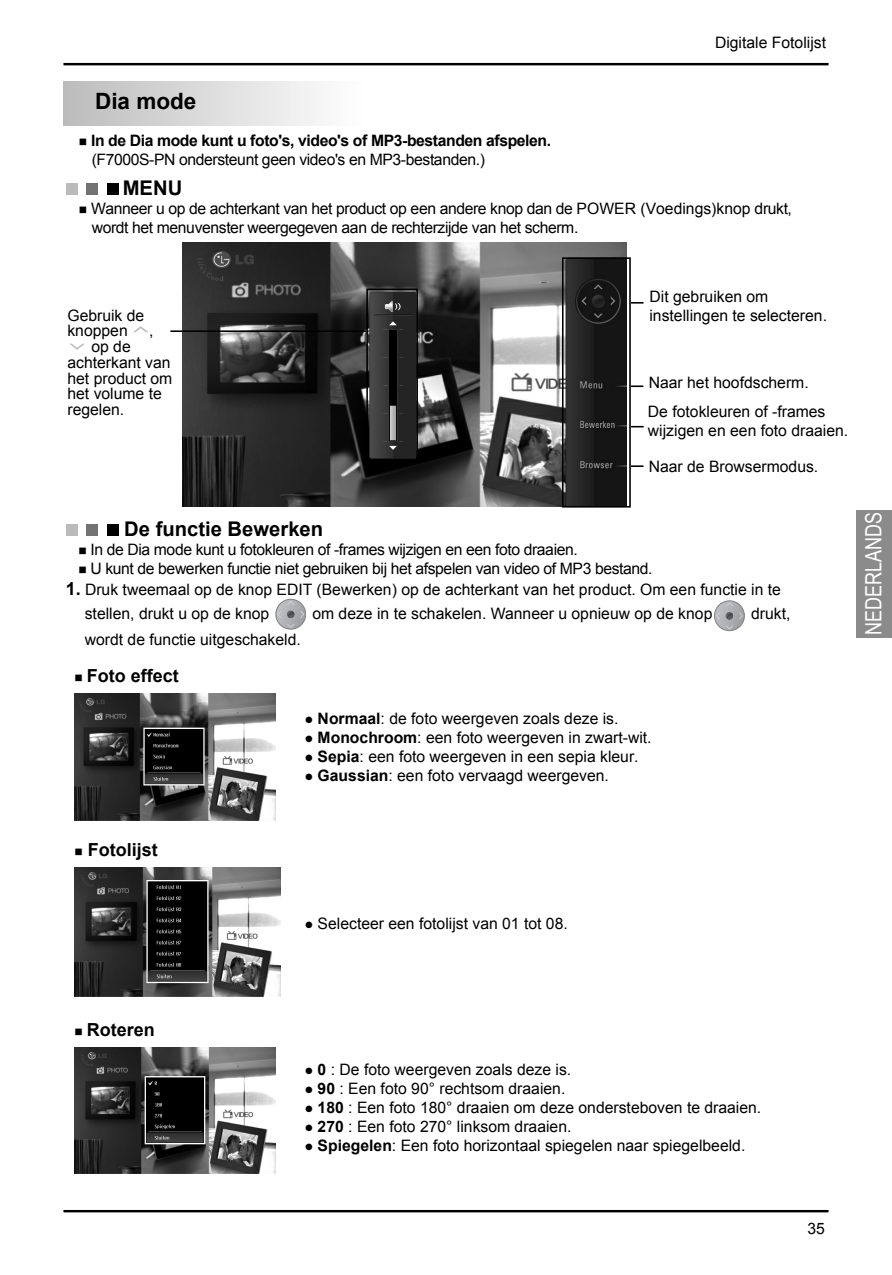
<style>
.page{position:relative;width:892px;height:1275px;background:#fff}
.page>*{position:absolute;margin:0;border:0;box-sizing:border-box;transform-origin:0 0}
.t1{font:22.5px "Arial";color:#fff;scale:.8 1}
.t2{font:700 22.5px "Arial";color:#000}
.t3{font:700 20.25px "Arial";color:#000}
.t4{font:700 18px "Arial";color:#000}
.t5{font:15.75px/18.9px "Arial";color:#000}
.t6{font:15.75px/18.9px "Arial";letter-spacing:-.025em;color:#000}
.t7{font:700 15.75px/18.9px "Arial";letter-spacing:-.025em;color:#000}
.s1{font-weight:400}
.s2{font-weight:700;font-size:18px}
.s3{font-weight:700}
</style>
<div class="page">
<div style="left:856px;top:510px;width:35px;height:127px;background:#8b8b8b"></div>
<hr style="left:64px;top:1209px;width:764px;height:3px;background:#000">
<hr style="left:64px;top:63px;width:764px;height:2px;background:#000">
<div style="left:64px;top:82px;width:304px;height:43px;background:linear-gradient(to right,#bcbcbc,#fff)"></div>
<img style="left:182px;top:242px;width:444px;height:265px">
<div style="left:366px;top:288px;width:52px;height:173px;border:2px solid #000"></div>
<hr style="left:170px;top:330px;width:196px;height:2px;background:#000">
<div style="left:66px;top:183px;width:12px;height:12px;background:#bbb"></div>
<div style="left:107px;top:183px;width:12px;height:12px;background:#000"></div>
<div style="left:86px;top:183px;width:12px;height:12px;background:#727272"></div>
<div style="left:66px;top:523px;width:12px;height:12px;background:#bbb"></div>
<div style="left:107px;top:524px;width:12px;height:12px;background:#000"></div>
<div style="left:86px;top:524px;width:12px;height:12px;background:#727272"></div>
<svg style="left:276px;top:599px;width:30px;height:30px"></svg>
<div style="left:276px;top:599px;width:30px;height:30px;border:1px solid #808285;border-radius:50%"></div>
<svg style="left:277px;top:610px;width:4px;height:8px"></svg>
<svg style="left:300px;top:610px;width:4px;height:8px"></svg>
<svg style="left:287px;top:600px;width:8px;height:4px"></svg>
<svg style="left:287px;top:624px;width:8px;height:4px"></svg>
<svg style="left:287px;top:610px;width:7px;height:8px"></svg>
<svg style="left:714px;top:601px;width:30px;height:29px"></svg>
<div style="left:714px;top:600px;width:30px;height:30px;border:1px solid #808285;border-radius:50%"></div>
<svg style="left:739px;top:612px;width:4px;height:8px"></svg>
<svg style="left:725px;top:602px;width:8px;height:4px"></svg>
<svg style="left:716px;top:612px;width:17px;height:17px"></svg>
<img style="left:75px;top:693px;width:201px;height:128px">
<img style="left:75px;top:867px;width:205px;height:130px">
<img style="left:75px;top:1047px;width:201px;height:127px">
<svg style="left:133px;top:326px;width:15px;height:6px"></svg>
<svg style="left:69px;top:343px;width:16px;height:7px"></svg>
<div style="left:562px;top:257px;width:69px;height:250px;border:2px solid #000"></div>
<svg style="left:631px;top:426px;width:12px;height:1px"></svg>
<svg style="left:631px;top:465px;width:12px;height:2px"></svg>
<svg style="left:630px;top:385px;width:13px;height:2px"></svg>
<svg style="left:631px;top:302px;width:12px;height:1px"></svg>
<p class="t2" style="left:95px;top:89px;width:103px">Dia mode</p>
<p class="t5" style="left:715px;top:33px;width:113px">Digitale Fotolijst</p>
<p class="t7" style="left:91px;top:131px;width:461px">In de Dia mode kunt u foto's, video's of MP3-bestanden afspelen. <span class="s1">(F7000S-PN ondersteunt geen video's en MP3-bestanden.)</span></p>
<p class="t3" style="left:123px;top:177px;width:61px">MENU</p>
<p class="t6" style="left:91px;top:199px;width:702px">Wanneer u op de achterkant van het product op een andere knop dan de POWER (Voedings)knop drukt, wordt het menuvenster weergegeven aan de rechterzijde van het scherm.</p>
<p class="t5" style="left:67px;top:307px;width:78px;line-height:15.8px">Gebruik de knoppen</p>
<p class="t5" style="left:149px;top:321px;width:6px">,</p>
<p class="t5" style="left:67px;top:339px;width:106px;line-height:15.8px;text-indent:24px">op de achterkant van het product om het volume te regelen.</p>
<p class="t5" style="left:649px;top:287px;width:179px">Dit gebruiken om instellingen te selecteren.</p>
<p class="t5" style="left:648px;top:373px;width:161px">Naar het hoofdscherm.</p>
<p class="t5" style="left:648px;top:402px;width:202px">De fotokleuren of -frames wijzigen en een foto draaien.</p>
<p class="t5" style="left:648px;top:457px;width:171px">Naar de Browsermodus.</p>
<p class="t3" style="left:124px;top:517px;width:200px">De functie Bewerken</p>
<p class="t6" style="left:90px;top:540px;width:563px">In de Dia mode kunt u fotokleuren of -frames wijzigen en een foto draaien.<br>U kunt de bewerken functie niet gebruiken bij het afspelen van video of MP3 bestand.</p>
<p class="t5" style="left:85px;top:577px;width:697px;line-height:24.3px;text-indent:-19px"><span class="s2">1.</span> Druk tweemaal op de knop EDIT (Bewerken) op de achterkant van het product. Om een functie in te stellen, drukt u op de knop</p>
<p class="t5" style="left:312px;top:604px;width:401px">om deze in te schakelen. Wanneer u opnieuw op de knop</p>
<p class="t5" style="left:751px;top:604px;width:41px">drukt,</p>
<p class="t5" style="left:85px;top:629px;width:217px">wordt de functie uitgeschakeld.</p>
<p class="t4" style="left:87px;top:666px;width:93px">Foto effect</p>
<p class="t5" style="left:318px;top:709px;width:335px"><span class="s3">Normaal</span>: de foto weergeven zoals deze is.<br><span class="s3">Monochroom</span>: een foto weergeven in zwart-wit.<br><span class="s3">Sepia</span>: een foto weergeven in een sepia kleur.<br><span class="s3">Gaussian</span>: een foto vervaagd weergeven.</p>
<p class="t1" style="left:861px;top:635px;width:155px;rotate:-90deg">NEDERLANDS</p>
<p class="t4" style="left:88px;top:839px;width:71px">Fotolijst</p>
<p class="t5" style="left:318px;top:914px;width:252px">Selecteer een fotolijst van 01 tot 08.</p>
<p class="t4" style="left:87px;top:1019px;width:69px">Roteren</p>
<p class="t5" style="left:318px;top:1060px;width:445px"><span class="s3">0</span> : De foto weergeven zoals deze is.<br><span class="s3">90</span> : Een foto 90° rechtsom draaien.<br><span class="s3">180</span> : Een foto 180° draaien om deze ondersteboven te draaien.<br><span class="s3">270</span> : Een foto 270° linksom draaien.<br><span class="s3">Spiegelen</span>: Een foto horizontaal spiegelen naar spiegelbeeld.</p>
<p class="t5" style="left:807px;top:1218px;width:19px">0135</p>
</div>
